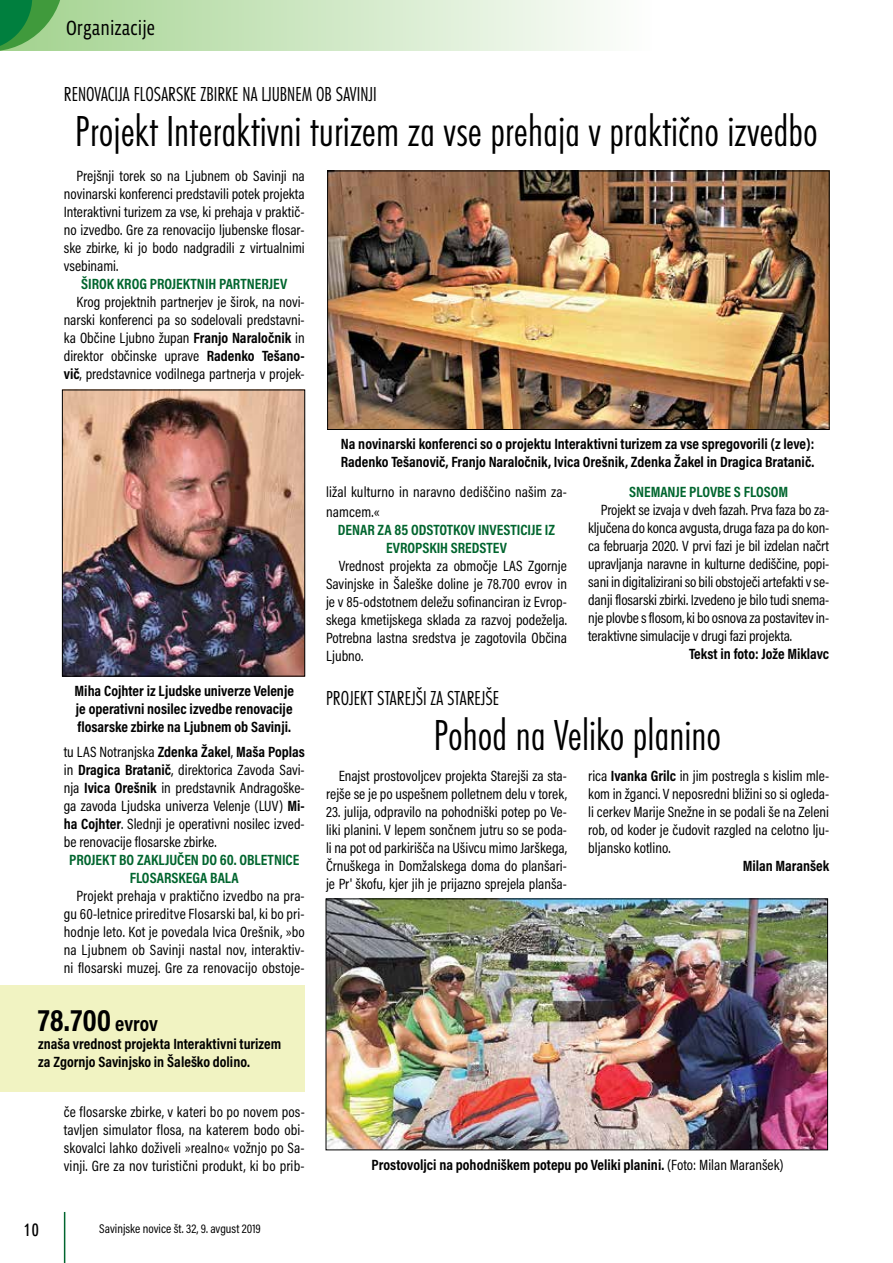
<style>
.page{position:relative;width:893px;height:1263px;background:#fff}
.page>*{position:absolute;margin:0;border:0;box-sizing:border-box;transform-origin:0 0}
.t1{font:45px "Futura TEE Ligh Cond";color:#000}
.t2{font:700 31.5px "Acumin Pro Cond";color:#000}
.t3{font:21px "Futura TEE Ligh Cond";color:#000}
.t4{font:21px "Vista Sans Nar OTCE";color:#000}
.t5{font:18px "Ubuntu Condensed";color:#000}
.t6{font:15px/18px "Acumin Pro Cond";color:#000;text-align:justify}
.t7{font:700 15px/18px "Acumin Pro Cond";color:#000}
.t8{font:700 15px/18px "Acumin Pro Cond";color:#00652e;text-align:center}
.t9{font:12.75px "Acumin Pro Cond";color:#000}
.s1{font-weight:700}
.s2{font-size:21px}
.s3{font-weight:400}
</style>
<div class="page">
<div style="left:0;top:0;width:652px;height:51px;background:linear-gradient(to right,#a2d28e,#fefefd)"></div>
<hr style="left:64px;top:1212px;width:1px;height:51px;background:#00652e">
<svg style="left:0;top:0;width:64px;height:51px;background:#50a65b"></svg>
<div style="left:0;top:986px;width:305px;height:106px;background:#f1f3c2"></div>
<img style="left:329px;top:173px;width:498px;height:255px">
<div style="left:327px;top:171px;width:502px;height:259px;border:1px solid #000"></div>
<img style="left:64px;top:392px;width:239px;height:282px">
<div style="left:62px;top:390px;width:243px;height:286px;border:1px solid #000"></div>
<img style="left:328px;top:901px;width:498px;height:247px">
<div style="left:326px;top:899px;width:502px;height:251px;border:1px solid #000"></div>
<h3 class="t4" style="left:66px;top:16px;width:90px">Organizacije</h3>
<h3 class="t3" style="left:64px;top:82px;width:315px">RENOVACIJA FLOSARSKE ZBIRKE NA LJUBNEM OB SAVINJI</h3>
<h1 class="t1" style="left:75px;top:105px;width:744px">Projekt Interaktivni turizem za vse prehaja v praktično izvedbo</h1>
<p class="t6" style="left:64px;top:167px;width:242px;text-indent:13px">Prejšnji torek so na Ljubnem ob Savinji na novinarski konferenci predstavili potek projekta Interaktivni turizem za vse, ki prehaja v praktič&shy;no izvedbo. Gre za renovacijo ljubenske flosar&shy;ske zbirke, ki jo bodo nadgradili z virtualnimi vsebinami.</p>
<p class="t8" style="left:81px;top:275px;width:208px">ŠIROK KROG PROJEKTNIH PARTNERJEV</p>
<p class="t6" style="left:64px;top:293px;width:242px;text-indent:13px">Krog projektnih partnerjev je širok, na novi&shy;narski konferenci pa so sodelovali predstavni&shy;ka Občine Ljubno župan <span class="s1">Franjo Naraločnik</span> in direktor občinske uprave <span class="s1">Radenko Tešano&shy;vič</span>, predstavnice vodilnega partnerja v projek-</p>
<p class="t7" style="left:75px;top:681px;width:221px;text-align:justify">Miha Cojhter iz Ljudske univerze Velenje je operativni nosilec izvedbe renovacije flosarske zbirke na Ljubnem ob Savinji.</p>
<p class="t6" style="left:64px;top:743px;width:242px">tu LAS Notranjska <span class="s1">Zdenka Žakel</span>, <span class="s1">Maša Poplas </span>in <span class="s1">Dragica Bratanič</span>, direktorica Zavoda Savi&shy;nja <span class="s1">Ivica Orešnik</span> in predstavnik Andragoške&shy;ga zavoda Ljudska univerza Velenje (LUV) <span class="s1">Mi&shy;ha Cojhter</span>. Slednji je operativni nosilec izved&shy;be renovacije flosarske zbirke.</p>
<p class="t8" style="left:69px;top:851px;width:232px">PROJEKT BO ZAKLJUČEN DO 60. OBLETNICE<br>FLOSARSKEGA BALA</p>
<p class="t6" style="left:64px;top:887px;width:242px;text-indent:13px">Projekt prehaja v praktično izvedbo na pra&shy;gu 60-letnice prireditve Flosarski bal, ki bo pri&shy;hodnje leto. Kot je povedala Ivica Orešnik, »bo na Ljubnem ob Savinji nastal nov, interaktiv&shy;ni flosarski muzej. Gre za renovacijo obstoje-</p>
<h2 class="t2" style="left:38px;top:999px;width:121px">78.700 <span class="s2">evrov</span></h2>
<p class="t7" style="left:38px;top:1034px;width:244px">znaša vrednost projekta Interaktivni turizem za Zgornjo Savinjsko in Šaleško dolino.</p>
<p class="t6" style="left:64px;top:1103px;width:242px">če flosarske zbirke, v kateri bo po novem pos&shy;tavljen simulator flosa, na katerem bodo obi&shy;skovalci lahko doživeli »realno« vožnjo po Sa&shy;vinji. Gre za nov turistični produkt, ki bo prib-</p>
<p class="t5" style="left:24px;top:1219px;width:17px">10</p>
<p class="t9" style="left:99px;top:1221px;width:163px">Savinjske novice št. 32, 9. avgust 2019</p>
<p class="t7" style="left:341px;top:434px;width:475px">Na novinarski konferenci so o projektu Interaktivni turizem za vse spregovorili (z leve):<br>Radenko Tešanovič, Franjo Naraločnik, Ivica Orešnik, Zdenka Žakel in Dragica Bratanič.</p>
<p class="t6" style="left:326px;top:482px;width:242px;line-height:19.8px">ližal kulturno in naravno dediščino našim za&shy;namcem.«</p>
<p class="t8" style="left:338px;top:521px;width:219px">DENAR ZA 85 ODSTOTKOV INVESTICIJE IZ<br>EVROPSKIH SREDSTEV</p>
<p class="t6" style="left:326px;top:557px;width:242px;text-indent:13px">Vrednost projekta za območje LAS Zgornje Savinjske in Šaleške doline je 78.700 evrov in je v 85-odstotnem deležu sofinanciran iz Evrop&shy;skega kmetijskega sklada za razvoj podeželja.<br>Potrebna lastna sredstva je zagotovila Občina Ljubno.</p>
<p class="t8" style="left:629px;top:483px;width:160px">SNEMANJE PLOVBE S FLOSOM</p>
<p class="t6" style="left:588px;top:501px;width:242px;text-indent:13px">Projekt se izvaja v dveh fazah. Prva faza bo za&shy;ključena do konca avgusta, druga faza pa do kon&shy;ca februarja 2020. V prvi fazi je bil izdelan načrt upravljanja naravne in kulturne dediščine, popi&shy;sani in digitalizirani so bili obstoječi artefakti v se&shy;danji flosarski zbirki. Izvedeno je bilo tudi snema&shy;nje plovbe s flosom, ki bo osnova za postavitev in&shy;teraktivne simulacije v drugi fazi projekta.</p>
<p class="t7" style="left:689px;top:645px;width:141px">Tekst in foto: Jože Miklavc</p>
<h3 class="t3" style="left:326px;top:685px;width:175px">PROJEKT STAREJŠI ZA STAREJŠE</h3>
<h1 class="t1" style="left:434px;top:709px;width:289px">Pohod na Veliko planino</h1>
<p class="t6" style="left:326px;top:766px;width:242px;text-align:right">Enajst prostovoljcev projekta Starejši za sta&shy;rejše se je po uspešnem polletnem delu v torek,</p>
<p class="t6" style="left:326px;top:802px;width:242px">23. julija, odpravilo na pohodniški potep po Ve&shy;liki planini. V lepem sončnem jutru so se poda&shy;li na pot od parkirišča na Ušivcu mimo Jarškega, Črnuškega in Domžalskega doma do planšari&shy;je Pr' škofu, kjer jih je prijazno sprejela planša-</p>
<p class="t6" style="left:588px;top:766px;width:242px">rica <span class="s1">Ivanka Grilc</span> in jim postregla s kislim mle&shy;kom in žganci. V neposredni bližini so si ogleda&shy;li cerkev Marije Snežne in se podali še na Zeleni rob, od koder je čudovit razgled na celotno lju&shy;bljansko kotlino.</p>
<p class="t7" style="left:743px;top:856px;width:88px">Milan Maranšek</p>
<p class="t7" style="left:372px;top:1156px;width:414px">Prostovoljci na pohodniškem potepu po Veliki planini. <span class="s3">(Foto: Milan Maranšek)</span></p>
</div>
